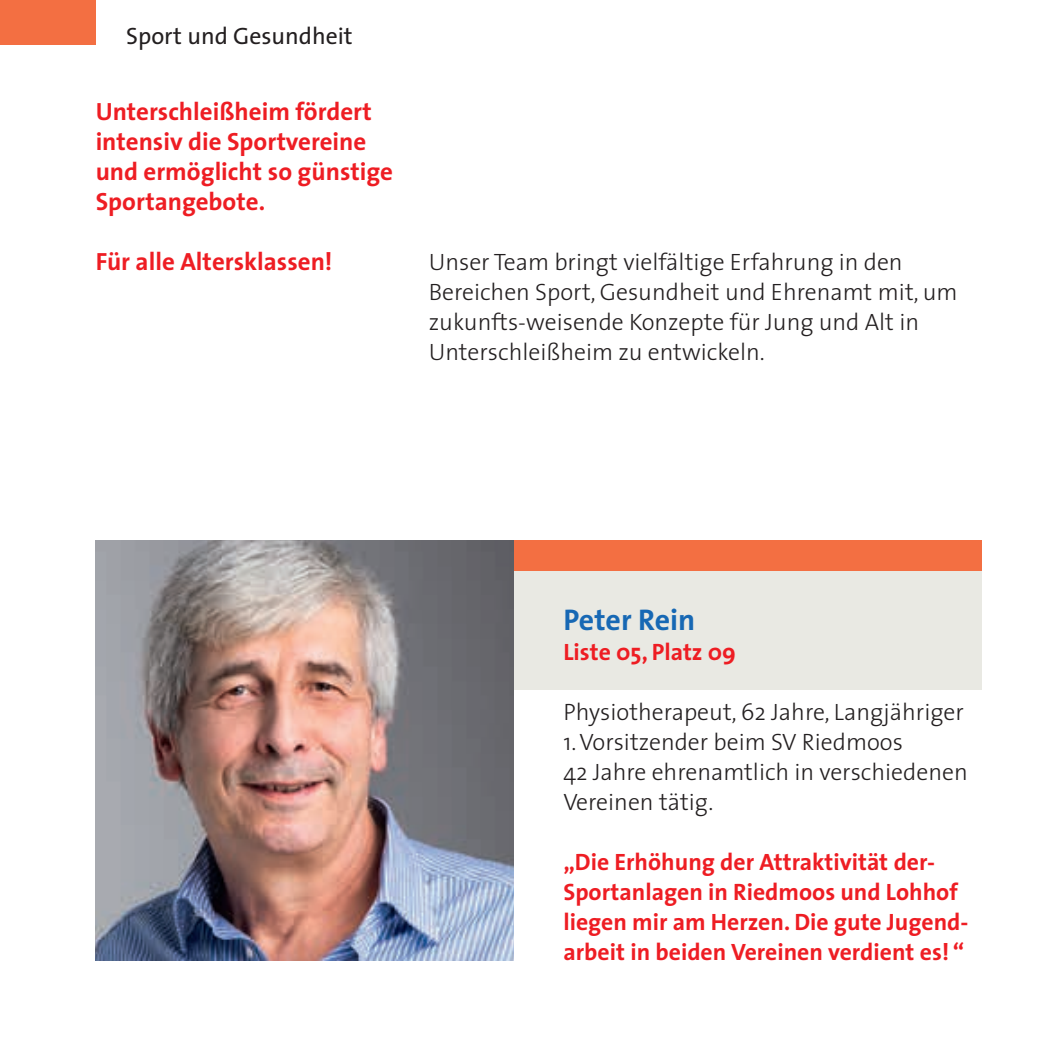
<style>
.page{position:relative;width:1063px;height:1063px;background:#fff}
.page>*{position:absolute;margin:0;border:0;box-sizing:border-box;transform-origin:0 0}
.t1{font:700 30px "The Sans";color:#1768b4}
.t2{font:700 25px/30px "The Sans";color:#ee1d23}
.t3{font:300 23.75px/30px "The Sans";color:#231f20}
.t4{font:700 23.75px/30px "The Sans";color:#ee1d23}
.t5{font:23.75px "The Sans";color:#231f20}
</style>
<div class="page">
<div style="left:0;top:0;width:96px;height:44px;background:#f36f42"></div>
<div style="left:514px;top:566px;width:467px;height:124px;background:#e9e9e3"></div>
<img style="left:96px;top:540px;width:418px;height:420px">
<div style="left:514px;top:540px;width:467px;height:30px;background:#f36f42"></div>
<p class="t5" style="left:126px;top:16px;width:228px">Sport und Gesundheit</p>
<p class="t2" style="left:96px;top:96px;width:299px">Unterschleißheim fördert intensiv die Sportvereine und ermöglicht so günstige<br>Sportangebote.</p>
<p class="t2" style="left:96px;top:246px;width:238px">Für alle Altersklassen!</p>
<p class="t3" style="left:429px;top:246px;width:530px">Unser Team bringt vielfältige Erfahrung in den Bereichen Sport, Gesundheit und Ehrenamt mit, um zukunfts-weisende Konzepte für Jung und Alt in Unterschleißheim zu entwickeln.</p>
<p class="t1" style="left:563px;top:595px;width:134px">Peter Rein</p>
<p class="t4" style="left:563px;top:636px;width:174px">Liste 05, Platz 09</p>
<p class="t3" style="left:563px;top:696px;width:402px">Physiotherapeut, 62 Jahre, Langjähriger</p>
<p class="t3" style="left:563px;top:726px;width:406px">1. Vorsitzender beim SV Riedmoos<br>42 Jahre ehrenamtlich in verschiedenen<br>Vereinen tätig.</p>
<p class="t4" style="left:563px;top:846px;width:407px">„Die Erhöhung der Attraktivität der-Sportanlagen in Riedmoos und Lohhof liegen mir am Herzen. Die gute Jugend&shy;arbeit in beiden Vereinen verdient es! “</p>
</div>
